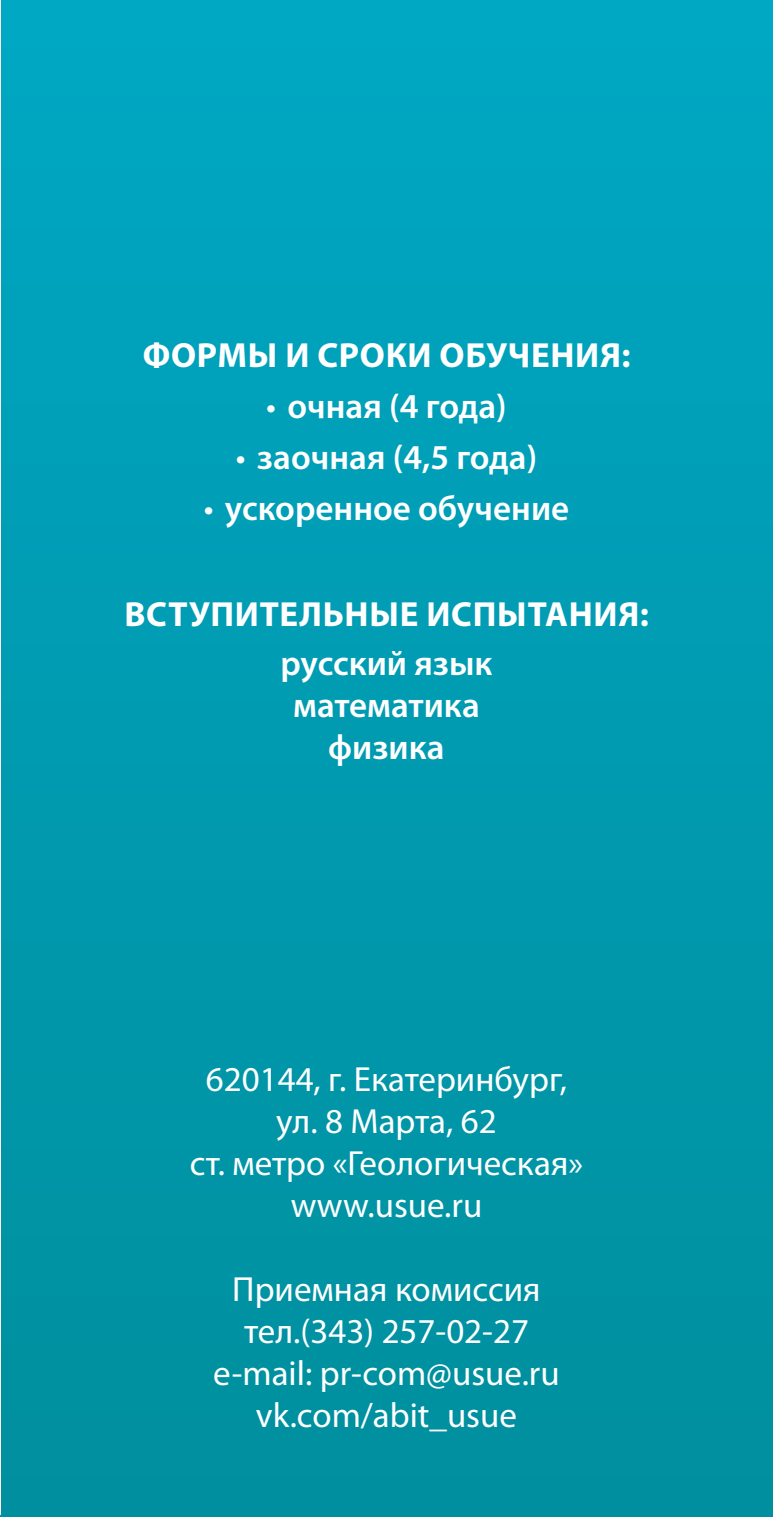
<style>
.page{position:relative;width:773px;height:1517px;background:#fff}
.page>*{position:absolute;margin:0;border:0;box-sizing:border-box;transform-origin:0 0}
.t1{font:35px "Myriad Pro";color:#fff}
.Paragraph_Style_12{font:600 35px "Myriad Pro";color:#fff}
.t2{font:700 35px "Myriad Pro";letter-spacing:.02em;color:#fff}
.s1{font-weight:400}
</style>
<div class="page">
<svg style="left:1px;top:1426px;width:1px;height:88px"></svg>
<div style="left:2px;top:0;width:770px;height:1517px;background:linear-gradient(to bottom,#00a7c3,#008f9d)"></div>
<p class="t2" style="left:143px;top:332px;width:489px">ФОРМЫ И СрокИ обучения:</p>
<p class="Paragraph_Style_12" style="left:266px;top:384px;width:242px"><span class="s1">•</span> очная (4 года)</p>
<p class="Paragraph_Style_12" style="left:236px;top:435px;width:303px"><span class="s1">•</span> заочная (4,5 года)</p>
<p class="Paragraph_Style_12" style="left:204px;top:486px;width:367px"><span class="s1">•</span> ускоренное обучение</p>
<p class="t2" style="left:124px;top:591px;width:526px">вступительные испытания:</p>
<p class="Paragraph_Style_12" style="left:280px;top:641px;width:213px">русский язык</p>
<p class="Paragraph_Style_12" style="left:293px;top:683px;width:188px">математика</p>
<p class="Paragraph_Style_12" style="left:328px;top:725px;width:118px">физика</p>
<p class="t1" style="left:206px;top:1058px;width:363px">620144, г. Екатеринбург,</p>
<p class="t1" style="left:276px;top:1100px;width:222px">ул. 8 Марта, 62</p>
<p class="t1" style="left:190px;top:1142px;width:395px">ст. метро «Геологическая»</p>
<p class="t1" style="left:290px;top:1184px;width:193px">www.usue.ru</p>
<p class="t1" style="left:232px;top:1268px;width:310px">Приемная комиссия</p>
<p class="t1" style="left:244px;top:1310px;width:286px">тел.(343) 257-02-27</p>
<p class="t1" style="left:213px;top:1352px;width:348px">e-mail: pr-com@usue.ru</p>
<p class="t1" style="left:256px;top:1394px;width:262px">vk.com/abit_usue</p>
</div>
